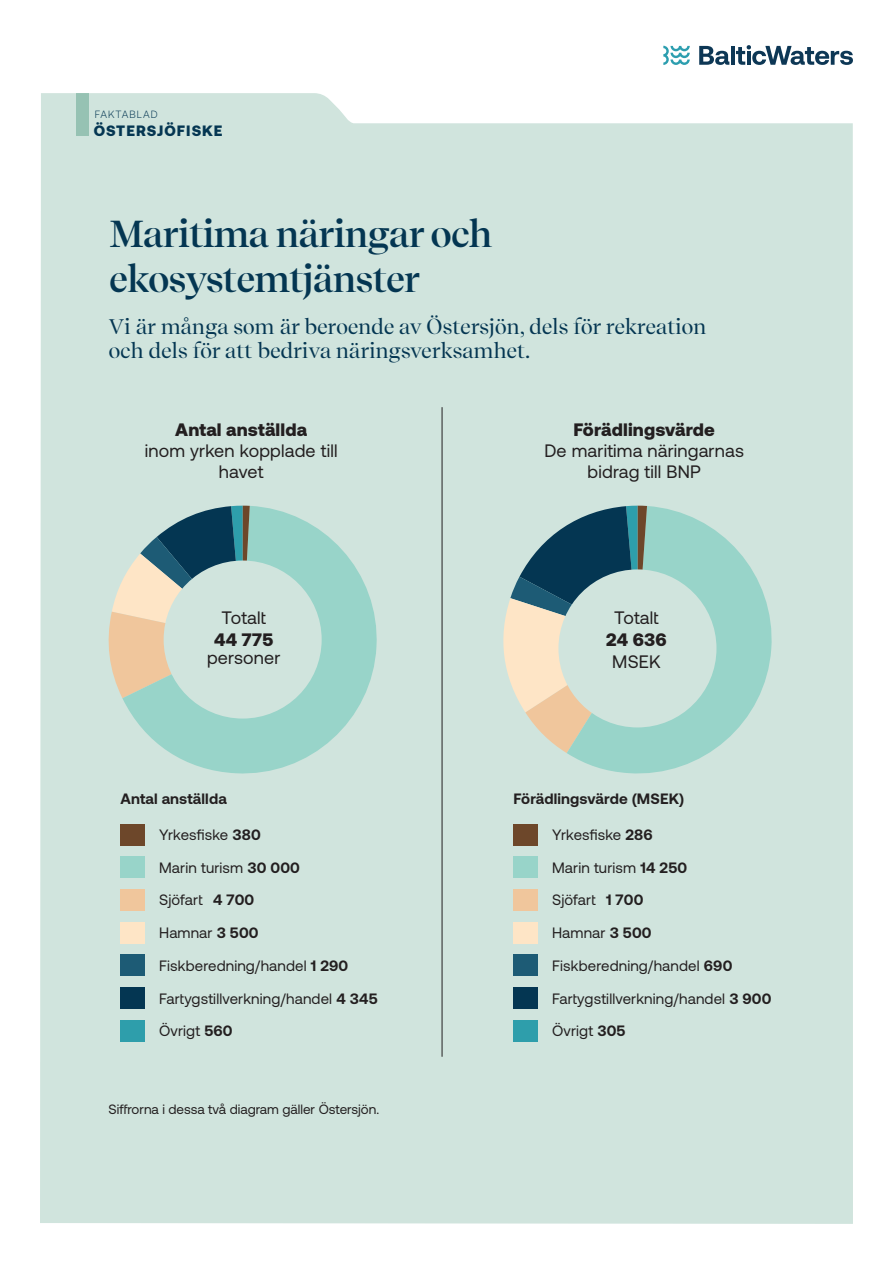
<style>
.page{position:relative;width:893px;height:1263px;background:#fff}
.page>*{position:absolute;margin:0;border:0;box-sizing:border-box;transform-origin:0 0}
.t1{font:600 37.5px/45px "Recife Display";letter-spacing:-.01em;color:#043652}
.t2{font:21px/24px "Recife Display";letter-spacing:.01em;color:#043652}
.t3{font:18px/21px "Aeonik";letter-spacing:.01em;color:#231f20;text-align:center}
.t4{font:900 18px "Aeonik";color:#231f20}
.t5{font:15px "Aeonik";letter-spacing:.01em;color:#231f20}
.t6{font:700 15px "Aeonik";letter-spacing:.01em;color:#231f20}
.t7{font:900 15px "Aeonik";letter-spacing:.07em;color:#043652}
.t8{font:13.5px "Aeonik";color:#231f20}
.t9{font:300 10.5px "Aeonik";letter-spacing:.1em;color:#043652}
.s1{font-weight:900}
.s2{font-weight:700}
</style>
<div class="page">
<div style="left:40px;top:93px;width:813px;height:1131px;background:#d0e4dd"></div>
<div style="left:76px;top:93px;width:12px;height:42px;background:#96c2b3"></div>
<svg style="left:699px;top:46px;width:30px;height:19px"></svg>
<hr style="left:731px;top:46px;width:4px;height:19px;background:#0d3755">
<svg style="left:736px;top:45px;width:117px;height:20px"></svg>
<svg style="left:663px;top:46px;width:27px;height:19px"></svg>
<svg style="left:122px;top:506px;width:258px;height:271px;background:#aad9cf"></svg>
<svg style="left:105px;top:506px;width:145px;height:192px;background:#a2ada4"></svg>
<svg style="left:567px;top:506px;width:209px;height:272px;background:#acd9d0"></svg>
<svg style="left:497px;top:506px;width:150px;height:247px;background:#98aba6"></svg>
<div style="left:120px;top:824px;width:25px;height:21px;background:#6d472a"></div>
<div style="left:513px;top:824px;width:25px;height:21px;background:#6d472a"></div>
<div style="left:120px;top:856px;width:25px;height:22px;background:#98d4c9"></div>
<div style="left:513px;top:856px;width:25px;height:22px;background:#98d4c9"></div>
<div style="left:120px;top:889px;width:25px;height:22px;background:#f0c69c"></div>
<div style="left:513px;top:889px;width:25px;height:22px;background:#f0c69c"></div>
<div style="left:120px;top:922px;width:25px;height:21px;background:#fee5c6"></div>
<div style="left:513px;top:922px;width:25px;height:21px;background:#fee5c6"></div>
<div style="left:120px;top:954px;width:25px;height:22px;background:#1d5b75"></div>
<div style="left:513px;top:954px;width:25px;height:22px;background:#1d5b75"></div>
<div style="left:120px;top:987px;width:25px;height:22px;background:#043652"></div>
<div style="left:513px;top:987px;width:25px;height:22px;background:#043652"></div>
<div style="left:120px;top:1020px;width:25px;height:21px;background:#2e9eab"></div>
<div style="left:513px;top:1020px;width:25px;height:21px;background:#2e9eab"></div>
<div style="left:164px;top:560px;width:158px;height:158px;background:#d0e4dd;border-radius:50%"></div>
<div style="left:558px;top:569px;width:158px;height:158px;background:#d0e4dd;border-radius:50%"></div>
<hr style="left:442px;top:407px;width:1px;height:650px;background:#231f20">
<p class="t9" style="left:95px;top:108px;width:64px">FAKTABLAD</p>
<p class="t7" style="left:94px;top:122px;width:130px">ÖSTERSJÖFISKE</p>
<p class="t1" style="left:109px;top:211px;width:384px">Maritima näringar och ekosystemtjänster</p>
<p class="t2" style="left:109px;top:314px;width:599px">Vi är många som är beroende av Östersjön, dels för rekreation och dels för att bedriva näringsverksamhet.</p>
<p class="t3" style="left:145px;top:419px;width:194px"><span class="s1">Antal anställda<br></span>inom yrken kopplade till havet</p>
<p class="t3" style="left:222px;top:607px;width:46px">Totalt</p>
<p class="t3" style="left:207px;top:631px;width:75px;line-height:18px"><span class="s1">44 775 </span>personer</p>
<p class="t3" style="left:544px;top:419px;width:201px"><span class="s1">Förädlingsvärde<br></span>De maritima näringarnas bidrag till BNP</p>
<p class="t3" style="left:614px;top:607px;width:46px">Totalt</p>
<p class="t4" style="left:606px;top:629px;width:62px">24 636</p>
<p class="t3" style="left:612px;top:652px;width:50px">MSEK</p>
<p class="t6" style="left:120px;top:790px;width:108px">Antal anställda</p>
<p class="t6" style="left:513px;top:790px;width:172px">Förädlingsvärde (MSEK)</p>
<p class="t5" style="left:159px;top:826px;width:103px">Yrkesfiske <span class="s2">380</span></p>
<p class="t5" style="left:159px;top:859px;width:142px">Marin turism <span class="s2">30 000</span></p>
<p class="t5" style="left:159px;top:892px;width:97px">Sjöfart <span class="s2">4 700</span></p>
<p class="t5" style="left:159px;top:924px;width:101px">Hamnar <span class="s2">3 500</span></p>
<p class="t5" style="left:159px;top:957px;width:191px">Fiskberedning/handel <span class="s2">1 290</span></p>
<p class="t5" style="left:159px;top:990px;width:220px">Fartygstillverkning/handel <span class="s2">4 345</span></p>
<p class="t5" style="left:159px;top:1023px;width:75px">Övrigt <span class="s2">560</span></p>
<p class="t5" style="left:552px;top:826px;width:102px">Yrkesfiske <span class="s2">286</span></p>
<p class="t5" style="left:552px;top:859px;width:137px">Marin turism <span class="s2">14 250</span></p>
<p class="t5" style="left:552px;top:892px;width:93px">Sjöfart <span class="s2">1 700</span></p>
<p class="t5" style="left:552px;top:924px;width:101px">Hamnar <span class="s2">3 500</span></p>
<p class="t5" style="left:552px;top:957px;width:182px">Fiskberedning/handel <span class="s2">690</span></p>
<p class="t5" style="left:552px;top:990px;width:221px">Fartygstillverkning/handel <span class="s2">3 900</span></p>
<p class="t5" style="left:552px;top:1023px;width:75px">Övrigt <span class="s2">305</span></p>
<p class="t8" style="left:109px;top:1101px;width:272px">Siffrorna i dessa två diagram gäller Östersjön.</p>
</div>
